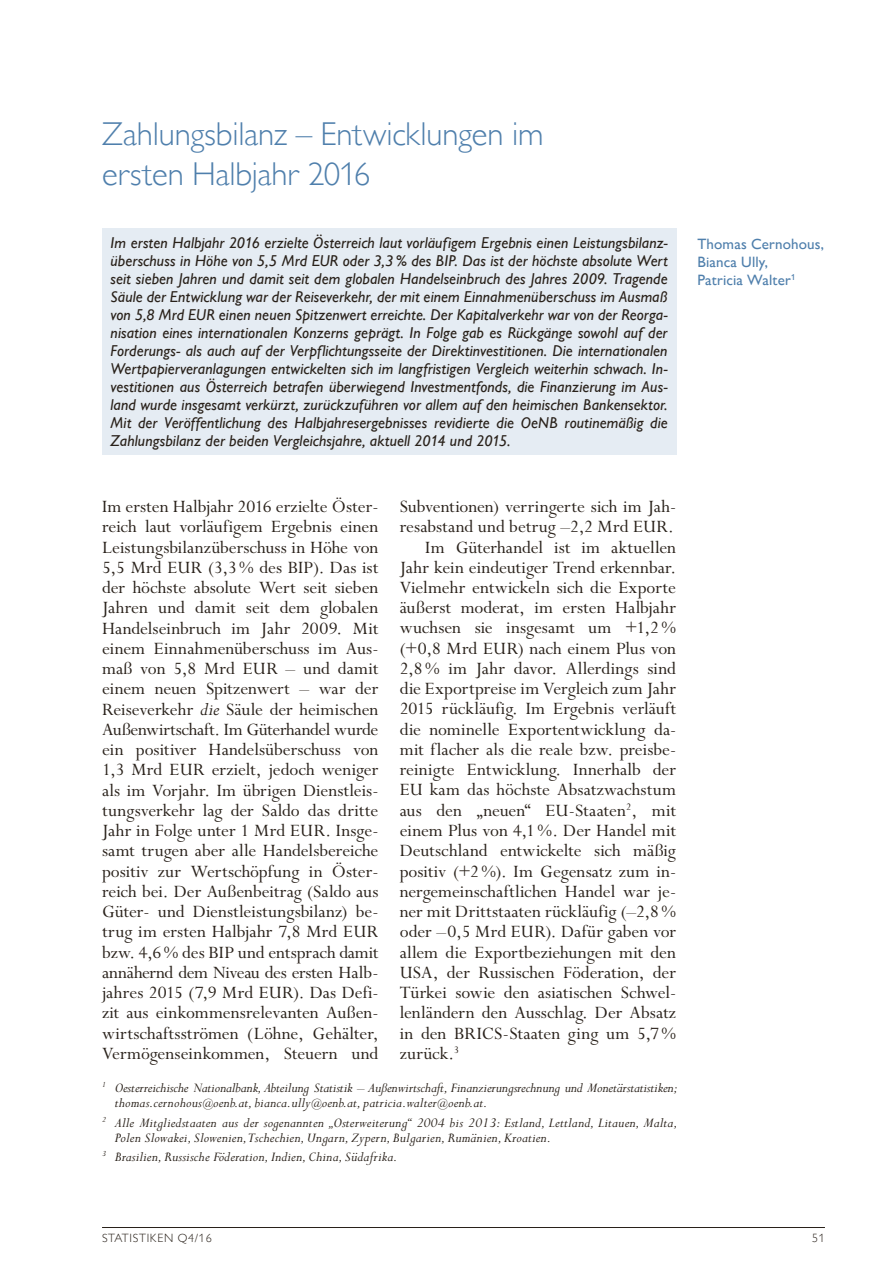
<style>
.page{position:relative;width:893px;height:1263px;background:#fff}
.page>*{position:absolute;margin:0;border:0;box-sizing:border-box;transform-origin:0 0}
.t1{font:300 33px/40.5px "Gill Sans MT Pro";letter-spacing:-.005em;color:#4f7fac}
.t2{font:19.5px/20.2px "Perpetua Std";color:#29211a;text-align:justify}
.t3{font:italic 500 15.75px/18px "Gill Sans MT Pro";letter-spacing:.005em;color:#29211a;text-align:justify}
.t4{font:italic 15px/15px "Perpetua Std";letter-spacing:.01em;color:#29211a}
.t5{font:italic 15px/15px "Perpetua Std";letter-spacing:-.01em;color:#29211a}
.t6{font:500 15px/18px "Gill Sans MT Pro";letter-spacing:.01em;color:#4f7fac}
.t7{font:300 12px "Gill Sans MT Pro";letter-spacing:.06em;color:#29211a}
.s1{font-style:italic;font-size:20.25px}
.s2{font-size:12px}
</style>
<div class="page">
<hr style="left:102px;top:1227px;width:723px;height:1px;background:#29211a">
<div style="left:102px;top:229px;width:574px;height:226px;background:#e5ecf3"></div>
<h1 class="t1" style="left:102px;top:113px;width:443px">Zahlungsbilanz – Entwicklungen im ersten Halbjahr 2016</h1>
<p class="t3" style="left:111px;top:233px;width:559px">Im ersten Halbjahr 2016 erzielte Österreich laut vorläufigem Ergebnis einen Leistungsbilanz&shy;überschuss in Höhe von 5,5 Mrd EUR oder 3,3% des BIP. Das ist der höchste absolute Wert seit sieben Jahren und damit seit dem globalen Handelseinbruch des Jahres 2009. Tragende Säule der Entwicklung war der Reiseverkehr, der mit einem Einnahmenüberschuss im Ausmaß von 5,8 Mrd EUR einen neuen Spitzenwert erreichte. Der Kapitalverkehr war von der Reorga&shy;nisation eines internationalen Konzerns geprägt. In Folge gab es Rückgänge sowohl auf der Forderungs- als auch auf der Verpflichtungsseite der Direktinvestitionen. Die internationalen Wertpapierveranlagungen entwickelten sich im langfristigen Vergleich weiterhin schwach. In&shy;vestitionen aus Österreich betrafen überwiegend Investmentfonds, die Finanzierung im Aus&shy;land wurde insgesamt verkürzt, zurückzuführen vor allem auf den heimischen Bankensektor.<br>Mit der Veröffentlichung des Halbjahresergebnisses revidierte die OeNB routinemäßig die Zahlungsbilanz der beiden Vergleichsjahre, aktuell 2014 und 2015.</p>
<p class="t6" style="left:697px;top:235px;width:128px">Thomas Cernohous,<br>Bianca Ully,<br>Patricia Walter<sup>1</sup></p>
<p class="t2" style="left:102px;top:497px;width:278px">Im ersten Halbjahr 2016 erzielte Öster&shy;reich laut vorläufigem Ergebnis einen Leistungsbilanzüberschuss in Höhe von 5,5 Mrd EUR (3,3% des BIP). Das ist der höchste absolute Wert seit sieben Jahren und damit seit dem globalen Handelseinbruch im Jahr 2009. Mit einem Einnahmenüberschuss im Aus&shy;maß von 5,8 Mrd EUR – und damit einem neuen Spitzenwert – war der Reiseverkehr <span class="s1">die</span> Säule der heimischen Außenwirtschaft. Im Güterhandel wurde ein positiver Handelsüberschuss von 1,3 Mrd EUR erzielt, jedoch weniger als im Vorjahr. Im übrigen Dienstleis&shy;tungsverkehr lag der Saldo das dritte Jahr in Folge unter 1 Mrd EUR. Insge&shy;samt trugen aber alle Handelsbereiche positiv zur Wertschöpfung in Öster&shy;reich bei. Der Außenbeitrag (Saldo aus Güter- und Dienstleistungsbilanz) be&shy;trug im ersten Halbjahr 7,8 Mrd EUR bzw. 4,6% des BIP und entsprach damit annähernd dem Niveau des ersten Halb&shy;jahres 2015 (7,9 Mrd EUR). Das Defi&shy;zit aus einkommensrelevanten Außen&shy;wirtschaftsströmen (Löhne, Gehälter, Vermögenseinkommen, Steuern und</p>
<p class="t2" style="left:400px;top:497px;width:278px">Subventionen) verringerte sich im Jah-</p>
<p class="t2" style="left:400px;top:517px;width:276px">resabstand und betrug –2,2 Mrd EUR.</p>
<p class="t2" style="left:425px;top:537px;width:252px">Im Güterhandel ist im aktuellen</p>
<p class="t2" style="left:400px;top:558px;width:278px">Jahr kein eindeutiger Trend erkennbar.</p>
<p class="t2" style="left:400px;top:578px;width:278px">Vielmehr entwickeln sich die Exporte</p>
<p class="t2" style="left:400px;top:598px;width:278px">äußerst moderat, im ersten Halbjahr</p>
<p class="t2" style="left:400px;top:618px;width:278px">wuchsen sie insgesamt um +1,2%</p>
<p class="t2" style="left:400px;top:639px;width:278px">(+0,8 Mrd EUR) nach einem Plus von</p>
<p class="t2" style="left:400px;top:659px;width:278px">2,8% im Jahr davor. Allerdings sind</p>
<p class="t2" style="left:400px;top:679px;width:278px">die Exportpreise im Vergleich zum Jahr</p>
<p class="t2" style="left:400px;top:699px;width:278px">2015 rückläufig. Im Ergebnis verläuft</p>
<p class="t2" style="left:400px;top:720px;width:278px">die nominelle Exportentwicklung da-</p>
<p class="t2" style="left:400px;top:740px;width:278px">mit flacher als die reale bzw. preisbe-</p>
<p class="t2" style="left:400px;top:760px;width:278px">reinigte Entwicklung. Innerhalb der</p>
<p class="t2" style="left:400px;top:780px;width:278px">EU kam das höchste Absatzwachstum</p>
<p class="t2" style="left:400px;top:801px;width:278px">aus den „neuen“ EU-Staaten<sup>2</sup>, mit</p>
<p class="t2" style="left:400px;top:821px;width:278px">einem Plus von 4,1%. Der Handel mit</p>
<p class="t2" style="left:400px;top:841px;width:278px">Deutschland entwickelte sich mäßig</p>
<p class="t2" style="left:400px;top:862px;width:278px">positiv (+2%). Im Gegensatz zum in-</p>
<p class="t2" style="left:400px;top:882px;width:278px">nergemeinschaftlichen Handel war je-</p>
<p class="t2" style="left:400px;top:902px;width:278px">ner mit Drittstaaten rückläufig (–2,8%</p>
<p class="t2" style="left:400px;top:922px;width:278px">oder –0,5 Mrd EUR). Dafür gaben vor</p>
<p class="t2" style="left:400px;top:943px;width:278px">allem die Exportbeziehungen mit den</p>
<p class="t2" style="left:400px;top:963px;width:278px">USA, der Russischen Föderation, der</p>
<p class="t2" style="left:400px;top:983px;width:278px">Türkei sowie den asiatischen Schwel-</p>
<p class="t2" style="left:400px;top:1003px;width:278px">lenländern den Ausschlag. Der Absatz</p>
<p class="t2" style="left:400px;top:1023px;width:278px">in den BRICS-Staaten ging um 5,7%</p>
<p class="t2" style="left:400px;top:1044px;width:61px">zurück.<sup>3</sup></p>
<p class="t5" style="left:115px;top:1081px;width:564px;text-indent:-13px"><sup>1</sup> Oesterreichische Nationalbank, Abteilung Statistik – Außenwirtschaft, Finanzierungsrechnung und Monetärstatistiken; thomas.cernohous<span class="s2">@</span>oenb.at, bianca.ully<span class="s2">@</span>oenb.at, patricia.walter<span class="s2">@</span>oenb.at.</p>
<p class="t4" style="left:115px;top:1115px;width:564px;text-indent:-13px"><sup>2</sup> Alle Mitgliedstaaten aus der sogenannten „Osterweiterung“ 2004 bis 2013: Estland, Lettland, Litauen, Malta,<br>Polen Slowakei, Slowenien, Tschechien, Ungarn, Zypern, Bulgarien, Rumänien, Kroatien.</p>
<p class="t4" style="left:102px;top:1150px;width:297px"><sup>3</sup> Brasilien, Russische Föderation, Indien, China, Südafrika.</p>
<p class="t7" style="left:102px;top:1231px;width:111px">STATISTIKEN Q4/16</p>
<p class="t7" style="left:812px;top:1231px;width:14px">51</p>
</div>
